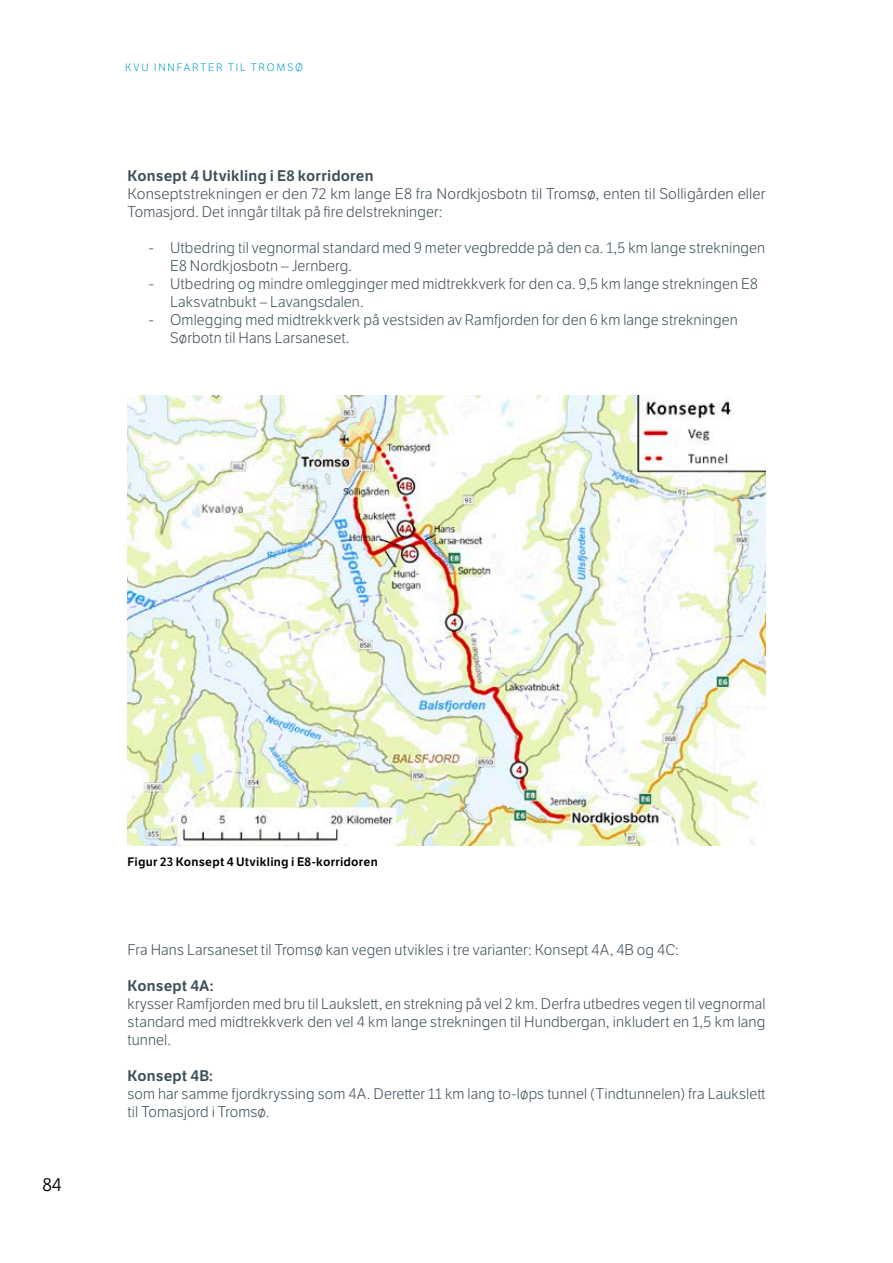
<style>
.page{position:relative;width:893px;height:1263px;background:#fff}
.page>*{position:absolute;margin:0;border:0;box-sizing:border-box;transform-origin:0 0}
.t1{font:18px "LFT Etica";color:#000}
.Brødtekst{font:300 15px/18px "LFT Etica";letter-spacing:.01em;color:#3d505a}
.bRØDTEKST_fet{font:600 15px "LFT Etica";letter-spacing:.01em;color:#3d505a}
.Tabell_Heading_fet{font:600 12px "LFT Etica";letter-spacing:.02em;color:#000}
.t2{font:300 10.5px "LFT Etica";letter-spacing:.175em;color:#0099c6}
</style>
<div class="page">
<img style="left:128px;top:396px;width:637px;height:450px">
<p class="t2" style="left:125px;top:62px;width:180px">KVU INNFARTER TIL TROMSØ</p>
<p class="bRØDTEKST_fet" style="left:128px;top:167px;width:248px">Konsept 4 Utvikling i E8 korridoren</p>
<p class="Brødtekst" style="left:128px;top:185px;width:639px">Konseptstrekningen er den 72 km lange E8 fra Nordkjosbotn til Tromsø, enten til Solligården eller<br>Tomasjord. Det inngår tiltak på fire delstrekninger:</p>
<p class="Brødtekst" style="left:149px;top:239px;width:618px">- Utbedring til vegnormal standard med 9 meter vegbredde på den ca. 1,5 km lange strekningen</p>
<p class="Brødtekst" style="left:170px;top:257px;width:184px">E8 Nordkjosbotn – Jernberg.</p>
<p class="Brødtekst" style="left:149px;top:275px;width:611px">- Utbedring og mindre omlegginger med midtrekkverk for den ca. 9,5 km lange strekningen E8</p>
<p class="Brødtekst" style="left:170px;top:293px;width:195px">Laksvatnbukt – Lavangsdalen.</p>
<p class="Brødtekst" style="left:149px;top:311px;width:591px">- Omlegging med midtrekkverk på vestsiden av Ramfjorden for den 6 km lange strekningen</p>
<p class="Brødtekst" style="left:170px;top:329px;width:181px">Sørbotn til Hans Larsaneset.</p>
<p class="t1" style="left:43px;top:1174px;width:21px">84</p>
<p class="Tabell_Heading_fet" style="left:128px;top:854px;width:252px">Figur 23 Konsept 4 Utvikling i E8-korridoren</p>
<p class="Brødtekst" style="left:128px;top:941px;width:553px">Fra Hans Larsaneset til Tromsø kan vegen utvikles i tre varianter: Konsept 4A, 4B og 4C:</p>
<p class="bRØDTEKST_fet" style="left:128px;top:976px;width:88px">Konsept 4A:</p>
<p class="Brødtekst" style="left:128px;top:995px;width:639px;text-align:justify">krysser Ramfjorden med bru til Laukslett, en strekning på vel 2 km. Derfra utbedres vegen til vegnormal standard med midtrekkverk den vel 4 km lange strekningen til Hundbergan, inkludert en 1,5 km lang tunnel.</p>
<p class="bRØDTEKST_fet" style="left:128px;top:1066px;width:87px">Konsept 4B:</p>
<p class="Brødtekst" style="left:128px;top:1085px;width:639px">som har samme fjordkryssing som 4A. Deretter 11 km lang to-løps tunnel (Tindtunnelen) fra Laukslett til Tomasjord i Tromsø.</p>
</div>
